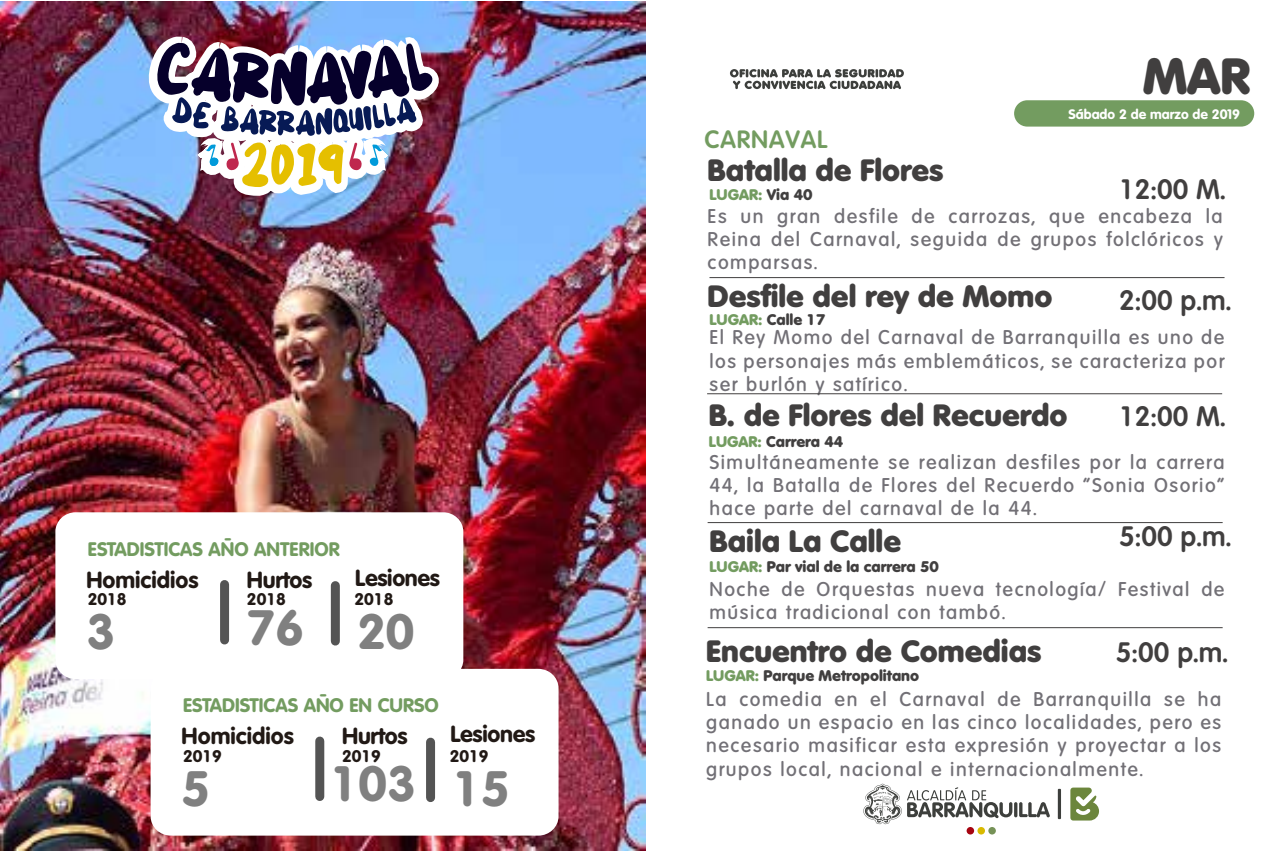
<style>
.page{position:relative;width:1276px;height:851px;background:#fff}
.page>*{position:absolute;margin:0;border:0;box-sizing:border-box;transform-origin:0 0}
.t1{font:800 49.5px "Volkswagen Serial";color:#413f3f}
.t2{font:800 48.3px "Volkswagen Serial";color:#808080}
.t3{font:800 30px "Volkswagen Serial";color:#413f3f}
.t4{font:700 27.3px "Volkswagen Serial";color:#413f3f}
.t5{font:700 24.3px "Volkswagen Serial";letter-spacing:.035em;color:#739c60}
.t6{font:800 22.5px "Volkswagen Serial";letter-spacing:-.015em;color:#211915}
.t7{font:500 19.5px/23.1px "Volkswagen Serial";letter-spacing:.08em;color:#727076;text-align:justify}
.t8{font:800 19.2px "Volkswagen Serial";color:#739c60}
.t9{font:800 16.5px "Volkswagen Serial";color:#211915}
.t10{font:800 15px "Volkswagen Serial";color:#413f3f}
.t11{font:800 15px "Volkswagen Serial";color:#739c60}
.t12{font:800 13.5px "Volkswagen Serial";color:#fff}
.s1{color:#413f3f}
.s2{color:#739c60}
</style>
<div class="page">
<img style="left:0;top:1px;width:645px;height:849px">
<div style="left:151px;top:668px;width:407px;height:167px;background:#fff;border-radius:20px"></div>
<div style="left:315px;top:741px;width:9px;height:55px;background:#545454"></div>
<div style="left:426px;top:742px;width:9px;height:55px;background:#545454"></div>
<svg style="left:732px;top:69px;width:172px;height:20px"></svg>
<div style="left:1014px;top:100px;width:240px;height:27px;background:#739c60;border-radius:13px"></div>
<div style="left:55px;top:512px;width:408px;height:167px;background:#fff;border-radius:20px"></div>
<div style="left:220px;top:584px;width:9px;height:56px;background:#545454"></div>
<div style="left:331px;top:585px;width:9px;height:56px;background:#545454"></div>
<hr style="left:709px;top:277px;width:515px;height:1px;background:#413f3f">
<hr style="left:707px;top:393px;width:515px;height:1px;background:#413f3f">
<hr style="left:707px;top:627px;width:515px;height:1px;background:#413f3f">
<hr style="left:1058px;top:788px;width:3px;height:31px;background:#3d3f3c">
<hr style="left:1014px;top:802px;width:3px;height:15px;background:#3d3f3c;border-radius:2px">
<svg style="left:1019px;top:802px;width:30px;height:15px"></svg>
<svg style="left:863px;top:783px;width:149px;height:41px"></svg>
<svg style="left:1070px;top:787px;width:29px;height:33px"></svg>
<svg style="left:966px;top:826px;width:8px;height:8px"></svg>
<svg style="left:977px;top:826px;width:8px;height:8px"></svg>
<div style="left:988px;top:826px;width:8px;height:8px;background:#769257;border-radius:50%"></div>
<img style="left:134px;top:1px;width:318px;height:595px">
<hr style="left:707px;top:522px;width:515px;height:1px;background:#413f3f">
<p class="t8" style="left:88px;top:537px;width:253px">ESTADISTICAS AÑO ANTERIOR</p>
<p class="t9" style="left:247px;top:589px;width:40px">2018</p>
<h2 class="t2" style="left:247px;top:597px;width:58px">76</h2>
<p class="t6" style="left:86px;top:565px;width:114px">Homicidios</p>
<p class="t6" style="left:247px;top:565px;width:67px">Hurtos</p>
<p class="t6" style="left:355px;top:563px;width:86px">Lesiones</p>
<p class="t9" style="left:88px;top:589px;width:40px">2018</p>
<h2 class="t2" style="left:86px;top:601px;width:30px">3</h2>
<p class="t9" style="left:354px;top:589px;width:40px">2018</p>
<h2 class="t2" style="left:357px;top:601px;width:58px">20</h2>
<p class="t8" style="left:183px;top:693px;width:257px">ESTADISTICAS AÑO EN CURSO</p>
<p class="t9" style="left:342px;top:745px;width:40px">2019</p>
<h2 class="t2" style="left:330px;top:753px;width:87px">103</h2>
<p class="t6" style="left:182px;top:722px;width:114px">Homicidios</p>
<p class="t6" style="left:342px;top:722px;width:67px">Hurtos</p>
<p class="t6" style="left:450px;top:720px;width:86px">Lesiones</p>
<p class="t9" style="left:183px;top:745px;width:40px">2019</p>
<h2 class="t2" style="left:182px;top:758px;width:30px">5</h2>
<p class="t9" style="left:450px;top:745px;width:40px">2019</p>
<h2 class="t2" style="left:453px;top:758px;width:58px">15</h2>
<h1 class="t1" style="left:1142px;top:44px;width:109px">MAR</h1>
<p class="t5" style="left:704px;top:124px;width:124px">CARNAVAL</p>
<p class="t12" style="left:1068px;top:105px;width:173px">Sábado 2 de marzo de 2019</p>
<h3 class="t3" style="left:707px;top:151px;width:237px">Batalla de Flores</h3>
<p class="t11" style="left:709px;top:185px;width:105px">LUGAR: <span class="s1">Via 40</span></p>
<h3 class="t4" style="left:1119px;top:173px;width:108px">12:00 M.</h3>
<p class="t7" style="left:707px;top:204px;width:516px">Es un gran desfile de carrozas, que encabeza la Reina del Carnaval, seguida de grupos folclóricos y comparsas.</p>
<h3 class="t3" style="left:707px;top:277px;width:346px">Desfile del rey de Momo</h3>
<h3 class="t4" style="left:1119px;top:284px;width:113px">2:00 p.m.</h3>
<p class="t10" style="left:709px;top:310px;width:117px"><span class="s2">LUGAR:</span> Calle 17</p>
<p class="t7" style="left:709px;top:326px;width:516px">El Rey Momo del Carnaval de Barranquilla es uno de los personajes más emblemáticos, se caracteriza por ser burlón y satírico.</p>
<h3 class="t3" style="left:709px;top:396px;width:360px">B. de Flores del Recuerdo</h3>
<h3 class="t4" style="left:1119px;top:400px;width:108px">12:00 M.</h3>
<p class="t10" style="left:709px;top:432px;width:136px"><span class="s2">LUGAR:</span> Carrera 44</p>
<p class="t7" style="left:709px;top:450px;width:516px">Simultáneamente se realizan desfiles por la carrera 44, la Batalla de Flores del Recuerdo "Sonia Osorio" hace parte del carnaval de la 44.</p>
<h3 class="t3" style="left:709px;top:522px;width:193px">Baila La Calle</h3>
<h3 class="t4" style="left:1119px;top:520px;width:113px">5:00 p.m.</h3>
<p class="t10" style="left:709px;top:557px;width:231px"><span class="s2">LUGAR:</span> Par vial de la carrera 50</p>
<p class="t7" style="left:709px;top:577px;width:516px">Noche de Orquestas nueva tecnología/ Festival de música tradicional con tambó.</p>
<h3 class="t3" style="left:706px;top:632px;width:337px">Encuentro de Comedias</h3>
<h3 class="t4" style="left:1116px;top:635px;width:113px">5:00 p.m.</h3>
<p class="t10" style="left:706px;top:666px;width:214px"><span class="s2">LUGAR:</span> Parque Metropolitano</p>
<p class="t7" style="left:706px;top:687px;width:516px">La comedia en el Carnaval de Barranquilla se ha ganado un espacio en las cinco localidades, pero es necesario masificar esta expresión y proyectar a los grupos local, nacional e internacionalmente.</p>
</div>
